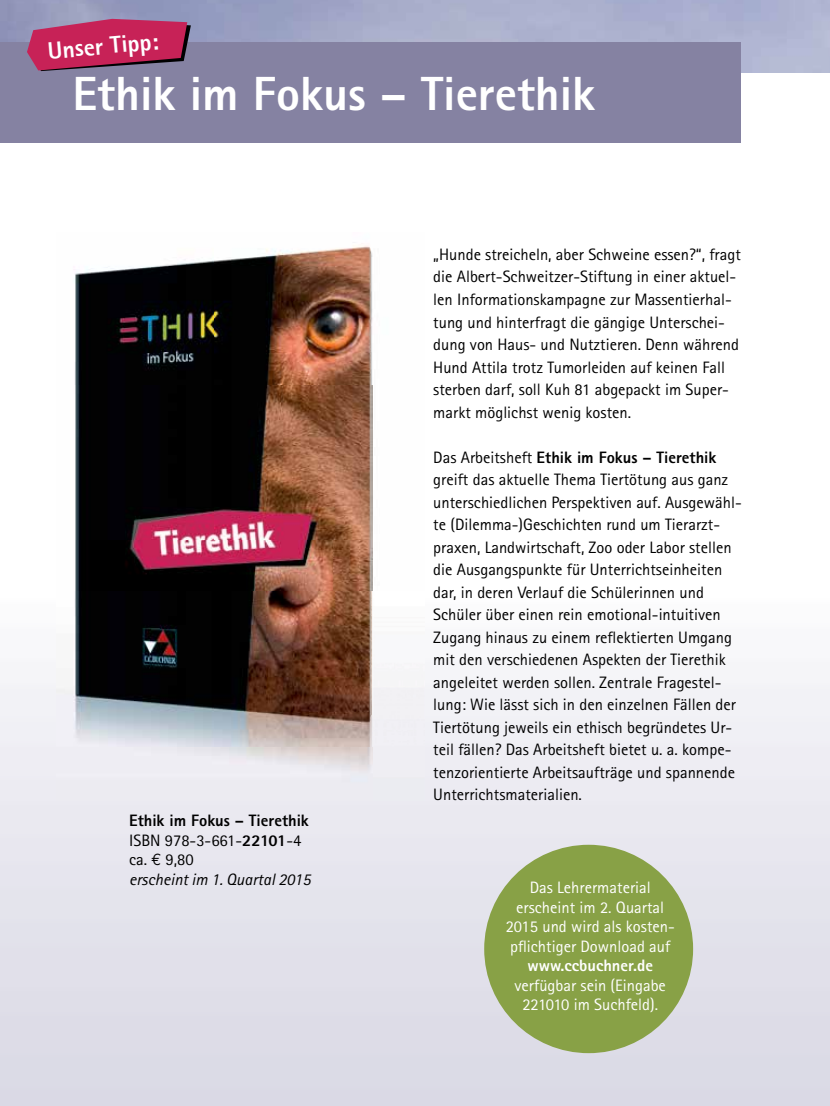
<style>
.page{position:relative;width:830px;height:1106px;background:#fff}
.page>*{position:absolute;margin:0;border:0;box-sizing:border-box;transform-origin:0 0}
.t1{font:800 48px "Rotis Sans Serif";color:#fff}
.t2{font:800 24px "Rotis Sans Serif";color:#fff}
.t3{font:16.5px/22.5px "Rotis Sans Serif";color:#000}
.t4{font:16.5px/19.5px "Rotis Sans Serif";color:#fff;text-align:center}
.t5{font:800 16.5px/19.5px "Rotis Sans Serif";color:#000}
.t6{font:800 16.5px "Rotis Sans Serif";color:#fff}
.s1{font-weight:400}
.s2{font-family:"Euro Mono";font-weight:400}
.s3{font-weight:400;font-style:italic}
.s4{font-weight:800}
</style>
<div class="page">
<svg style="left:0;top:683px;width:829px;height:423px;background:#e4e3ec"></svg>
<div style="left:0;top:43px;width:740px;height:100px;background:#8582a2"></div>
<img style="left:57px;top:245px;width:367px;height:555px">
<svg style="left:27px;top:19px;width:164px;height:52px;background:#b13564"></svg>
<div style="left:484px;top:844px;width:208px;height:209px;background:#88a146;border-radius:50%"></div>
<h2 class="t2" style="left:46px;top:36px;width:113px;rotate:-5deg">Unser Tipp:</h2>
<h1 class="t1" style="left:72px;top:64px;width:524px">Ethik im Fokus – Tierethik</h1>
<p class="t5" style="left:129px;top:810px;width:183px">Ethik im Fokus – Tierethik<br><span class="s1">ISBN 978-3-661-</span>22101<span class="s1">-4 ca.</span> <span class="s2">€</span> <span class="s1">9,80<br></span><span class="s3">erscheint im 1. Quartal 2015</span></p>
<p class="t3" style="left:433px;top:243px;width:309px">„Hunde streicheln, aber Schweine essen?“, fragt die Albert-Schweitzer-Stiftung in einer aktuel&shy;len Informationskampagne zur Massentierhal&shy;tung und hinterfragt die gängige Unterschei&shy;dung von Haus- und Nutztieren. Denn während Hund Attila trotz Tumorleiden auf keinen Fall sterben darf, soll Kuh 81 abgepackt im Super&shy;markt möglichst wenig kosten.</p>
<p class="t3" style="left:433px;top:445px;width:310px">Das Arbeitsheft <span class="s4">Ethik im Fokus – Tierethik </span>greift das aktuelle Thema Tiertötung aus ganz unterschiedlichen Perspektiven auf. Ausgewähl&shy;te (Dilemma-)Geschichten rund um Tierarzt&shy;praxen, Landwirtschaft, Zoo oder Labor stellen die Ausgangspunkte für Unterrichtseinheiten dar, in deren Verlauf die Schülerinnen und Schüler über einen rein emotional-intuitiven Zugang hinaus zu einem reflektierten Umgang mit den verschiedenen Aspekten der Tierethik angeleitet werden sollen. Zentrale Fragestel&shy;lung: Wie lässt sich in den einzelnen Fällen der Tiertötung jeweils ein ethisch begründetes Ur&shy;teil fällen? Das Arbeitsheft bietet u. a. kompe&shy;tenzorientierte Arbeitsaufträge und spannende Unterrichtsmaterialien.</p>
<p class="t4" style="left:505px;top:878px;width:170px">Das Lehrermaterial erscheint im 2. Quartal<br>2015 und wird als kosten&shy;pflichtiger Download auf</p>
<p class="t6" style="left:527px;top:955px;width:127px">www.ccbuchner.de</p>
<p class="t4" style="left:514px;top:975px;width:153px">verfügbar sein (Eingabe<br>221010 im Suchfeld).</p>
</div>
